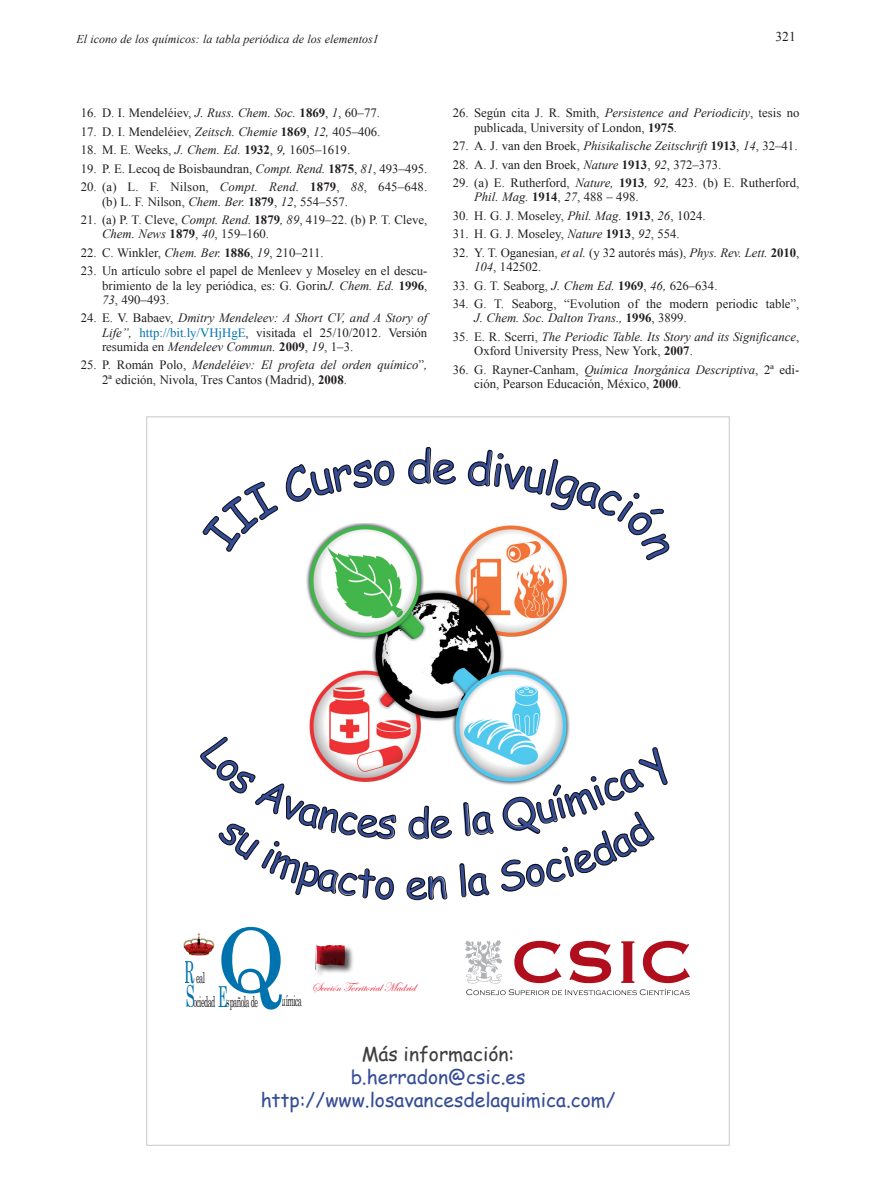
<style>
.page{position:relative;width:893px;height:1191px;background:#fff}
.page>*{position:absolute;margin:0;border:0;box-sizing:border-box;transform-origin:0 0}
.t1{font:88.65px "Century";color:#0073ae}
.t2{font:19.2px/23.1px "Comic Sans MS";color:#354d96;text-align:center}
.t3{font:19.2px "Comic Sans MS";color:#3e3e3f}
.t4{font:15.15px "Century";letter-spacing:-.075em;color:#231f20;scale:.48 1}
.t5{font:13.5px "Times New Roman";color:#231f20}
.t6{font:12.9px "Edwardian Script ITC";color:#e61d31}
.t7{font:12.75px/14.2px "Times New Roman";color:#231f20}
.t8{font:italic 12.75px/14.2px "Times New Roman";color:#231f20;text-align:justify}
.t9{font:italic 12px "Times New Roman";color:#231f20}
.s1{font-style:italic}
.s2{font-weight:700}
.s3{font-style:normal}
.s4{font-style:normal;color:#0073ae}
.s5{font-weight:700;font-style:normal}
.s6{font-size:30.45px;color:#0073ae}
.s7{font-size:28.95px;color:#0073ae}
</style>
<div class="page">
<img style="left:306px;top:530px;width:264px;height:242px">
<svg style="left:465px;top:940px;width:225px;height:55px"></svg>
<svg style="left:316px;top:946px;width:37px;height:29px"></svg>
<svg style="left:315px;top:944px;width:30px;height:26px"></svg>
<svg style="left:183px;top:933px;width:32px;height:22px"></svg>
<svg style="left:202px;top:459px;width:193px;height:93px"></svg>
<svg style="left:408px;top:447px;width:48px;height:38px"></svg>
<svg style="left:467px;top:449px;width:203px;height:112px"></svg>
<svg style="left:200px;top:736px;width:197px;height:164px"></svg>
<svg style="left:406px;top:719px;width:46px;height:181px"></svg>
<svg style="left:459px;top:746px;width:209px;height:151px"></svg>
<p class="t9" style="left:77px;top:34px;width:304px">El icono de los químicos: la tabla periódica de los elementos1</p>
<p class="t5" style="left:775px;top:32px;width:22px">321</p>
<p class="t7" style="left:81px;top:107px;width:301px">16. D. I. Mendeléiev, <span class="s1">J. Russ. Chem. Soc.</span> <span class="s2">1869</span>, <span class="s1">1</span>, 60–77.</p>
<p class="t7" style="left:81px;top:126px;width:301px">17. D. I. Mendeléiev, <span class="s1">Zeitsch. Chemie</span> <span class="s2">1869</span>, <span class="s1">12,</span> 405–406.</p>
<p class="t7" style="left:81px;top:144px;width:271px">18. M. E. Weeks, <span class="s1">J. Chem. Ed.</span> <span class="s2">1932</span>, <span class="s1">9,</span> 1605–1619.</p>
<p class="t7" style="left:81px;top:163px;width:348px">19. P. E. Lecoq de Boisbaundran, <span class="s1">Compt. Rend.</span> <span class="s2">1875</span>, <span class="s1">81</span>, 493–495.</p>
<p class="t7" style="left:102px;top:181px;width:327px;text-indent:-21px">20. (a) L. F. Nilson, <span class="s1">Compt. Rend.</span> <span class="s2">1879</span>, <span class="s1">88</span>, 645–648. (b) L. F. Nilson, <span class="s1">Chem. Ber.</span> <span class="s2">1879</span>, <span class="s1">12</span>, 554–557.</p>
<p class="t7" style="left:102px;top:214px;width:327px;text-indent:-21px">21. (a) P. T. Cleve, <span class="s1">Compt. Rend.</span> <span class="s2">1879</span><span class="s1">, 89</span>, 419–22. (b) P. T. Cleve,<br><span class="s1">Chem. News</span> <span class="s2">1879</span>, <span class="s1">40</span>, 159–160.</p>
<p class="t7" style="left:81px;top:247px;width:244px">22. C. Winkler, <span class="s1">Chem. Ber.</span> <span class="s2">1886</span>, <span class="s1">19</span>, 210–211.</p>
<p class="t7" style="left:102px;top:265px;width:327px;text-align:justify;text-indent:-21px">23. Un artículo sobre el papel de Menleev y Moseley en el descu&shy;brimiento de la ley periódica, es: G. Gorin<span class="s1">J. Chem. Ed.</span> <span class="s2">1996</span>, <span class="s1">73</span>, 490–493.</p>
<p class="t8" style="left:102px;top:312px;width:327px;text-indent:-21px"><span class="s3">24. E. V. Babaev,</span> Dmitry Mendeleev: A Short CV, and A Story of Life”, <span class="s4">http://bit.ly/VHjHgE</span><span class="s3">, visitada el 25/10/2012. Versión resumida en</span> Mendeleev Commun. <span class="s5">2009</span><span class="s3">,</span> 19<span class="s3">, 1–3.</span></p>
<p class="t7" style="left:102px;top:359px;width:327px;text-indent:-21px">25. P. Román Polo, <span class="s1">Mendeléiev: El profeta del orden químico</span>”<span class="s1">,<br></span>2ª edición, Nivola, Tres Cantos (Madrid), <span class="s2">2008</span>.</p>
<p class="t7" style="left:474px;top:107px;width:327px;text-indent:-21px">26. Según cita J. R. Smith, <span class="s1">Persistence and Periodicity</span>, tesis no publicada, University of London, <span class="s2">1975</span>.</p>
<p class="t7" style="left:453px;top:140px;width:346px">27. A. J. van den Broek, <span class="s1">Phisikalische Zeitschrift</span> <span class="s2">1913</span>, <span class="s1">14</span>, 32–41.</p>
<p class="t7" style="left:453px;top:158px;width:270px">28. A. J. van den Broek, <span class="s1">Nature</span> <span class="s2">1913</span>, <span class="s1">92</span>, 372–373.</p>
<p class="t7" style="left:474px;top:177px;width:327px;text-indent:-21px">29. (a) E. Rutherford, <span class="s1">Nature,</span> <span class="s2">1913</span><span class="s1">, 92,</span> 423. (b) E. Rutherford,<br><span class="s1">Phil. Mag.</span> <span class="s2">1914</span>, <span class="s1">27</span>, 488 – 498.</p>
<p class="t7" style="left:453px;top:210px;width:254px">30. H. G. J. Moseley, <span class="s1">Phil. Mag.</span> <span class="s2">1913</span>, <span class="s1">26</span>, 1024.</p>
<p class="t7" style="left:453px;top:228px;width:228px">31. H. G. J. Moseley, <span class="s1">Nature</span> <span class="s2">1913</span>, <span class="s1">92</span>, 554.</p>
<p class="t7" style="left:474px;top:247px;width:327px;text-indent:-21px">32. Y. T. Oganesian, <span class="s1">et al.</span> (y 32 autorés más), <span class="s1">Phys. Rev. Lett.</span> <span class="s2">2010</span>,<br><span class="s1">104</span>, 142502.</p>
<p class="t7" style="left:453px;top:279px;width:266px">33. G. T. Seaborg, <span class="s1">J. Chem Ed.</span> <span class="s2">1969</span>, <span class="s1">46,</span> 626–634.</p>
<p class="t7" style="left:474px;top:298px;width:327px;text-indent:-21px">34. G. T. Seaborg, “Evolution of the modern periodic table”,<br><span class="s1">J. Chem. Soc. Dalton Trans.,</span> <span class="s2">1996</span>, 3899.</p>
<p class="t7" style="left:474px;top:331px;width:327px;text-indent:-21px">35. E. R. Scerri, <span class="s1">The Periodic Table. Its Story and its Significance</span>,<br>Oxford University Press, New York, <span class="s2">2007</span>.</p>
<p class="t7" style="left:474px;top:363px;width:327px;text-indent:-21px">36. G. Rayner-Canham, <span class="s1">Química Inorgánica Descriptiva</span>, 2ª edi&shy;ción, Pearson Educación, México, <span class="s2">2000</span>.</p>
<h1 class="t1" style="left:216px;top:927px;width:70px">Q</h1>
<p class="t4" style="left:185px;top:972px;width:43px"><span class="s6">R</span>eal</p>
<p class="t4" style="left:185px;top:995px;width:154px"><span class="s6">S</span>ociedad <span class="s7">E</span>spañola de</p>
<p class="t4" style="left:282px;top:995px;width:43px">uímica</p>
<p class="t6" style="left:311px;top:982px;width:106px">Sección Territorial Madrid</p>
<h2 class="t3" style="left:362px;top:1045px;width:154px">Más información:</h2>
<h2 class="t2" style="left:260px;top:1067px;width:357px">b.herradon@csic.es http://www.losavancesdelaquimica.com/</h2>
</div>
